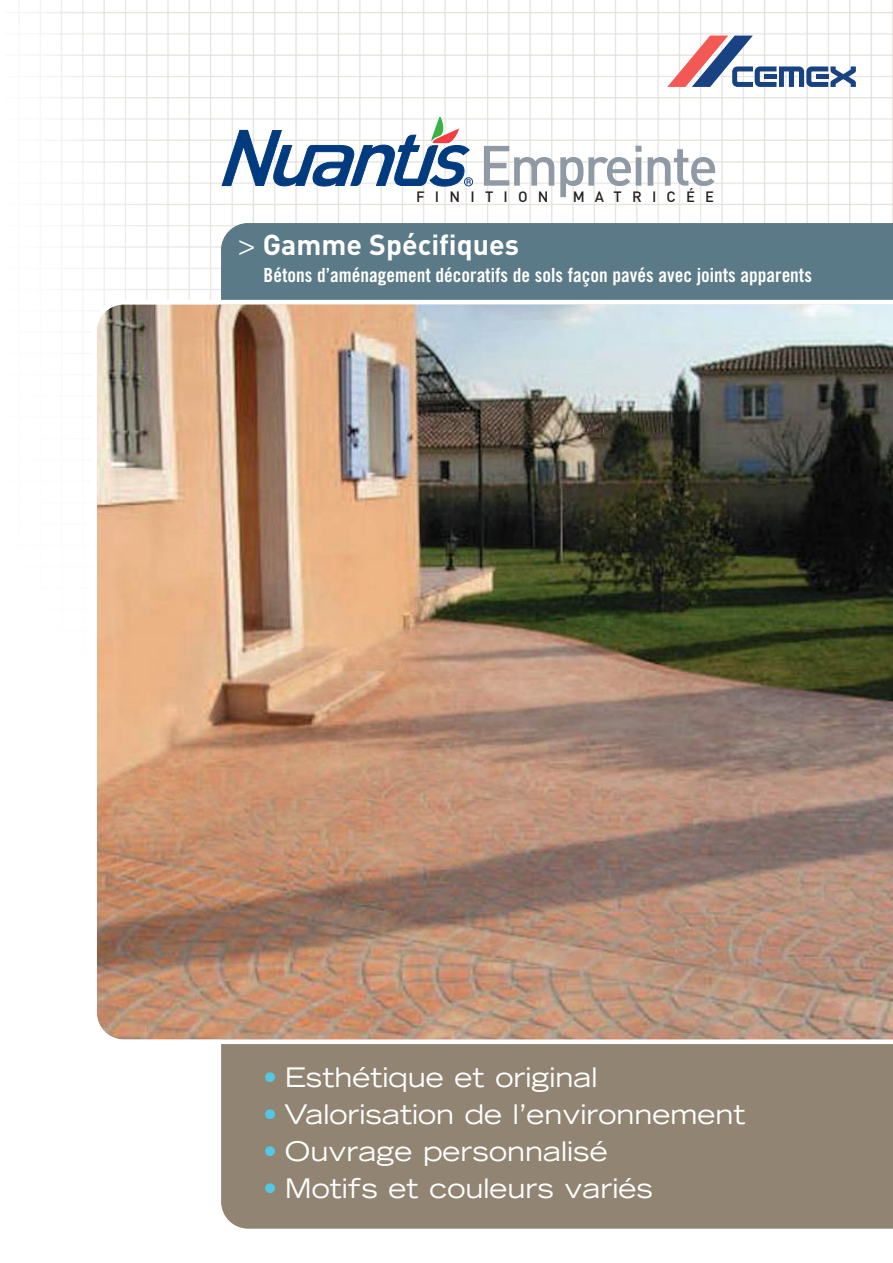
<style>
.page{position:relative;width:893px;height:1263px;background:#fff}
.page>*{position:absolute;margin:0;border:0;box-sizing:border-box;transform-origin:0 0}
.t1{font:500 55.8px "DIN";letter-spacing:-.05em;color:#909aa5}
.t2{font:700 28.5px "DIN";color:#fff}
.t3{font:expanded 27px "Trade Gothic LH";color:#fff}
.t4{font:19.5px "Trade Gothic Bold Cond Twenty";color:#fff}
.t5{font:500 14.85px "DIN";letter-spacing:.69em;color:#241f1f}
.s1{font-family:"Trade Gothic";font-weight:400}
.s2{color:#53c8e4}
</style>
<div class="page">
<img style="left:18px;top:0;width:875px;height:354px">
<div style="left:221px;top:1044px;width:672px;height:185px;background:#918472"></div>
<div style="left:221px;top:223px;width:672px;height:77px;background:#5b7a87"></div>
<svg style="left:667px;top:36px;width:189px;height:51px"></svg>
<img style="left:92px;top:300px;width:801px;height:740px">
<svg style="left:222px;top:117px;width:251px;height:70px"></svg>
<h1 class="t1" style="left:479px;top:134px;width:241px">Empreinte</h1>
<p class="t5" style="left:416px;top:189px;width:134px">FINITION</p>
<p class="t5" style="left:573px;top:189px;width:143px">MATRICÉE</p>
<p class="t2" style="left:238px;top:229px;width:282px"><span class="s1">&gt;</span> Gamme Spécifiques</p>
<p class="t4" style="left:264px;top:268px;width:550px">Bétons d’aménagement décoratifs de sols façon pavés avec joints apparents</p>
<p class="t3" style="left:264px;top:1067px;width:335px"><span class="s2">•</span> Esthétique et original</p>
<p class="t3" style="left:264px;top:1104px;width:483px"><span class="s2">•</span> Valorisation de l’environnement</p>
<p class="t3" style="left:264px;top:1141px;width:346px"><span class="s2">•</span> Ouvrage personnalisé</p>
<p class="t3" style="left:264px;top:1178px;width:391px"><span class="s2">•</span> Motifs et couleurs variés</p>
</div>
